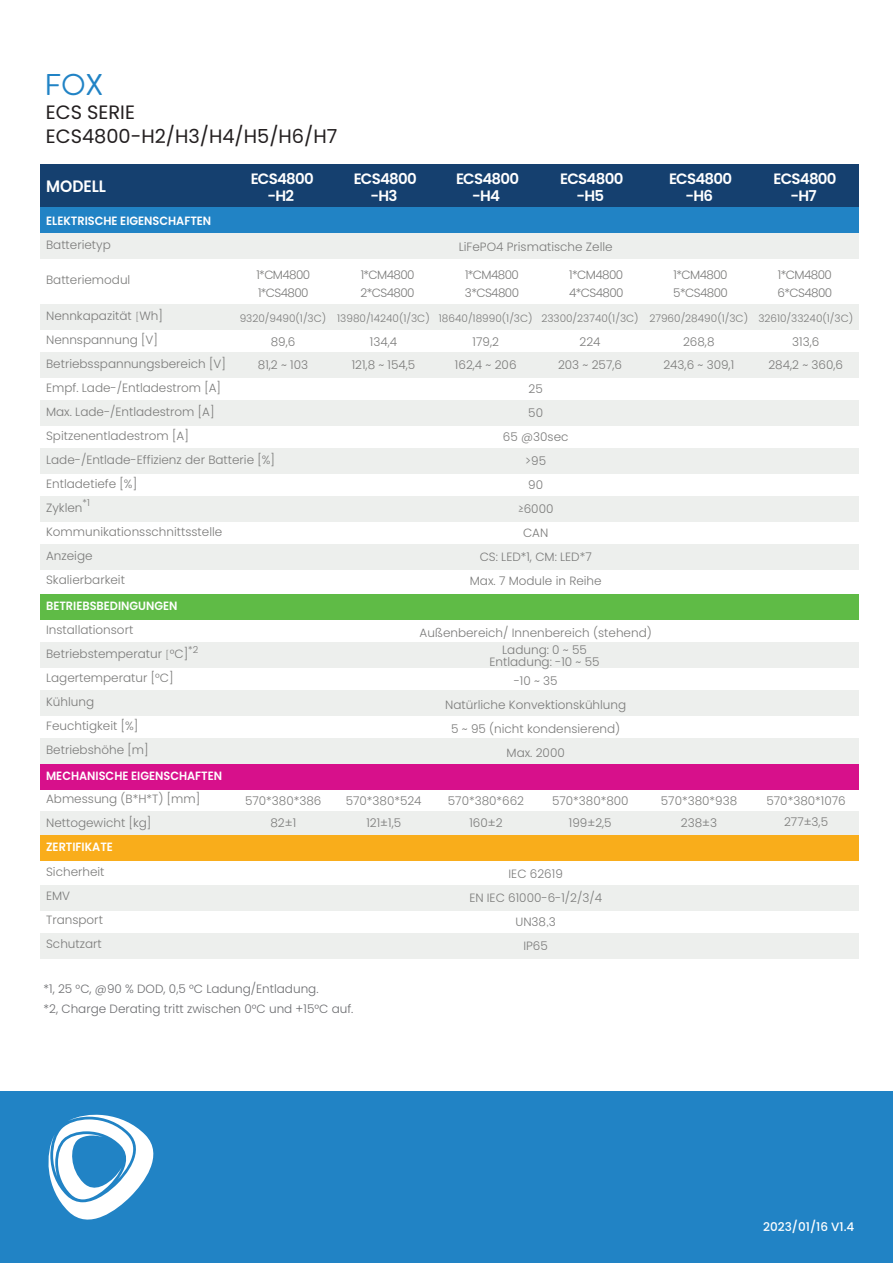
<style>
.page{position:relative;width:893px;height:1263px;background:#fff}
.page>*{position:absolute;margin:0;border:0;box-sizing:border-box;transform-origin:0 0}
.t1{font:30px "Brandon Text";color:#2183c5}
.t2{font:19.35px "Poppins";color:#231f20}
.t3{font:600 16.5px "Poppins";color:#fff;scale:.94 1}
.t4{font:600 15px/16.5px "Poppins";letter-spacing:-.05em;color:#fff;text-align:center}
.t5{font:300 12px/24px "Poppins";color:#7b7b7a}
.t6{font:300 12px/18.3px "Poppins";letter-spacing:-.05em;color:#7b7b7a}
.t7{font:300 12px/19.5px "Poppins";color:#6c6d70}
.t8{font:600 12px "Poppins";color:#fff;scale:.94 1}
.t9{font:500 12px "Poppins";color:#fff}
.t10{font:300 10.5px "Poppins";color:#7b7b7a}
.t11{font:300 9.6px "Poppins";color:#7b7b7a}
.s1{font-family:"Adobe Song Std"}
</style>
<div class="page">
<div style="left:40px;top:164px;width:818px;height:43px;background:#15406f"></div>
<div style="left:40px;top:233px;width:818px;height:26px;background:#edefed"></div>
<div style="left:40px;top:207px;width:818px;height:26px;background:#2183c5"></div>
<div style="left:40px;top:595px;width:818px;height:25px;background:#5fbb46"></div>
<div style="left:40px;top:304px;width:818px;height:25px;background:#edefed"></div>
<div style="left:40px;top:352px;width:818px;height:25px;background:#edefed"></div>
<div style="left:40px;top:400px;width:818px;height:25px;background:#edefed"></div>
<div style="left:40px;top:448px;width:818px;height:25px;background:#edefed"></div>
<div style="left:40px;top:496px;width:818px;height:25px;background:#edefed"></div>
<div style="left:40px;top:544px;width:818px;height:25px;background:#edefed"></div>
<div style="left:40px;top:643px;width:818px;height:25px;background:#edefed"></div>
<div style="left:40px;top:691px;width:818px;height:25px;background:#edefed"></div>
<div style="left:40px;top:739px;width:818px;height:25px;background:#edefed"></div>
<div style="left:40px;top:812px;width:818px;height:25px;background:#edefed"></div>
<div style="left:40px;top:885px;width:818px;height:25px;background:#edefed"></div>
<div style="left:40px;top:933px;width:818px;height:25px;background:#edefed"></div>
<div style="left:40px;top:764px;width:818px;height:26px;background:#d7108b"></div>
<div style="left:40px;top:835px;width:818px;height:26px;background:#f9ad1b"></div>
<div style="left:0;top:1092px;width:893px;height:171px;background:#2183c5"></div>
<svg style="left:48px;top:1114px;width:106px;height:106px"></svg>
<h1 class="t1" style="left:44px;top:64px;width:60px">FOX</h1>
<h2 class="t2" style="left:46px;top:101px;width:91px">ECS SERIE</h2>
<h2 class="t2" style="left:46px;top:125px;width:293px">ECS4800-H2/H3/H4/H5/H6/H7</h2>
<h3 class="t3" style="left:46px;top:177px;width:65px">MODELL</h3>
<p class="t8" style="left:46px;top:213px;width:177px">ELEKTRISCHE EIGENSCHAFTEN</p>
<p class="t4" style="left:251px;top:171px;width:65px">ECS4800 -H2</p>
<p class="t4" style="left:354px;top:171px;width:65px">ECS4800 -H3</p>
<p class="t4" style="left:456px;top:171px;width:65px">ECS4800 -H4</p>
<p class="t4" style="left:669px;top:171px;width:65px">ECS4800 -H6</p>
<p class="t4" style="left:560px;top:171px;width:65px">ECS4800 -H5</p>
<p class="t4" style="left:773px;top:171px;width:65px">ECS4800 -H7</p>
<p class="t5" style="left:46px;top:233px;width:66px">Batterietyp</p>
<p class="t5" style="left:46px;top:268px;width:86px">Batteriemodul</p>
<p class="t5" style="left:46px;top:304px;width:230px">Nennkapazität <span class="s1">[</span>Wh]<br>Nennspannung [V]<br>Betriebsspannungsbereich [V]<br>Empf. Lade-/Entladestrom [A]<br>Max. Lade-/Entladestrom [A]<br>Spitzenentladestrom [A]<br>Lade-/Entlade-Effizienz der Batterie [%]<br>Entladetiefe [%]<br>Zyklen</p>
<p class="t5" style="left:459px;top:235px;width:155px">LiFePO4 Prismatische Zelle</p>
<p class="t6" style="left:256px;top:265px;width:55px">1*CM4800<br>1*CS4800</p>
<p class="t6" style="left:361px;top:265px;width:56px">1*CM4800<br>2*CS4800</p>
<p class="t6" style="left:465px;top:265px;width:56px">1*CM4800<br>3*CS4800</p>
<p class="t6" style="left:569px;top:265px;width:56px">1*CM4800<br>4*CS4800</p>
<p class="t6" style="left:673px;top:265px;width:56px">1*CM4800<br>5*CS4800</p>
<p class="t10" style="left:240px;top:312px;width:510px">9320/9490(1/3C) 13980/14240(1/3C) 18640/18990(1/3C) 23300/23740(1/3C) 27960/28490(1/3C)</p>
<p class="t5" style="left:271px;top:330px;width:26px">89,6</p>
<p class="t5" style="left:370px;top:330px;width:29px">134,4</p>
<p class="t5" style="left:473px;top:330px;width:28px">179,2</p>
<p class="t5" style="left:579px;top:330px;width:23px">224</p>
<p class="t5" style="left:683px;top:330px;width:33px">268,8</p>
<p class="t5" style="left:258px;top:353px;width:52px">81,2 ~ 103</p>
<p class="t5" style="left:352px;top:353px;width:65px">121,8 ~ 154,5</p>
<p class="t5" style="left:455px;top:353px;width:63px">162,4 ~ 206</p>
<p class="t5" style="left:558px;top:353px;width:65px">203 ~ 257,6</p>
<p class="t5" style="left:663px;top:353px;width:72px">243,6 ~ 309,1</p>
<p class="t5" style="left:470px;top:377px;width:133px;text-align:center">25<br>50<br>65 @30sec<br>&gt;95<br>90<br>≥6000<br>CAN<br>CS: LED*1, CM: LED*7<br>Max. 7 Module in Reihe</p>
<p class="t11" style="left:83px;top:497px;width:9px">*1</p>
<p class="t5" style="left:46px;top:520px;width:178px">Kommunikationsschnittsstelle<br>Anzeige<br>Skalierbarkeit</p>
<p class="t8" style="left:46px;top:599px;width:141px">BETRIEBSBEDINGUNGEN</p>
<p class="t5" style="left:46px;top:618px;width:144px">Installationsort<br>Betriebstemperatur <span class="s1">[</span>°C]</p>
<p class="t11" style="left:188px;top:644px;width:12px">*2</p>
<p class="t5" style="left:46px;top:666px;width:129px">Lagertemperatur [°C]<br>Kühlung<br>Feuchtigkeit [%]<br>Betriebshöhe [m]</p>
<p class="t8" style="left:46px;top:768px;width:189px">MECHANISCHE EIGENSCHAFTEN</p>
<p class="t5" style="left:46px;top:787px;width:155px">Abmessung (B*H*T) [mm]<br>Nettogewicht [kg]</p>
<p class="t5" style="left:46px;top:859px;width:60px">Sicherheit<br>EMV<br>Transport<br>Schutzart</p>
<p class="t8" style="left:46px;top:840px;width:73px">ZERTIFIKATE</p>
<p class="t5" style="left:420px;top:620px;width:234px">Außenbereich/ Innenbereich (stehend)</p>
<p class="t5" style="left:445px;top:668px;width:183px;text-align:center">-10 ~ 35<br>Natürliche Konvektionskühlung<br>5 ~ 95 (nicht kondensierend)<br>Max. 2000</p>
<p class="t5" style="left:490px;top:643px;width:112px;line-height:12px;text-align:center">Ladung: 0 ~ 55<br>Entladung: -10 ~ 55</p>
<p class="t5" style="left:245px;top:789px;width:78px">570*380*386</p>
<p class="t5" style="left:346px;top:789px;width:77px">570*380*524</p>
<p class="t5" style="left:448px;top:789px;width:78px">570*380*662</p>
<p class="t5" style="left:552px;top:789px;width:78px">570*380*800</p>
<p class="t5" style="left:661px;top:789px;width:78px">570*380*938</p>
<p class="t5" style="left:270px;top:811px;width:27px">82±1</p>
<p class="t5" style="left:366px;top:811px;width:36px">121±1,5</p>
<p class="t5" style="left:469px;top:811px;width:35px">160±2</p>
<p class="t5" style="left:569px;top:811px;width:44px">199±2,5</p>
<p class="t5" style="left:681px;top:811px;width:38px">238±3</p>
<p class="t5" style="left:469px;top:861px;width:134px;text-align:center">IEC 62619<br>EN IEC 61000-6-1/2/3/4<br>UN38<span class="s1">,</span>3<br>IP65</p>
<p class="t6" style="left:777px;top:265px;width:56px">1*CM4800<br>6*CS4800</p>
<p class="t10" style="left:758px;top:312px;width:96px">32610/33240(1/3C)</p>
<p class="t5" style="left:792px;top:330px;width:29px">313,6</p>
<p class="t5" style="left:768px;top:353px;width:76px">284,2 ~ 360,6</p>
<p class="t5" style="left:766px;top:788px;width:81px">570*380*1076</p>
<p class="t5" style="left:784px;top:810px;width:46px">277±3,5</p>
<p class="t7" style="left:44px;top:979px;width:311px">*1, 25 °C, @90 % DOD, 0,5 °C Ladung/Entladung.<br>*2, Charge Derating tritt zwischen 0°C und +15°C auf.</p>
<p class="t9" style="left:763px;top:1220px;width:93px">2023/01/16 V1.4</p>
</div>
